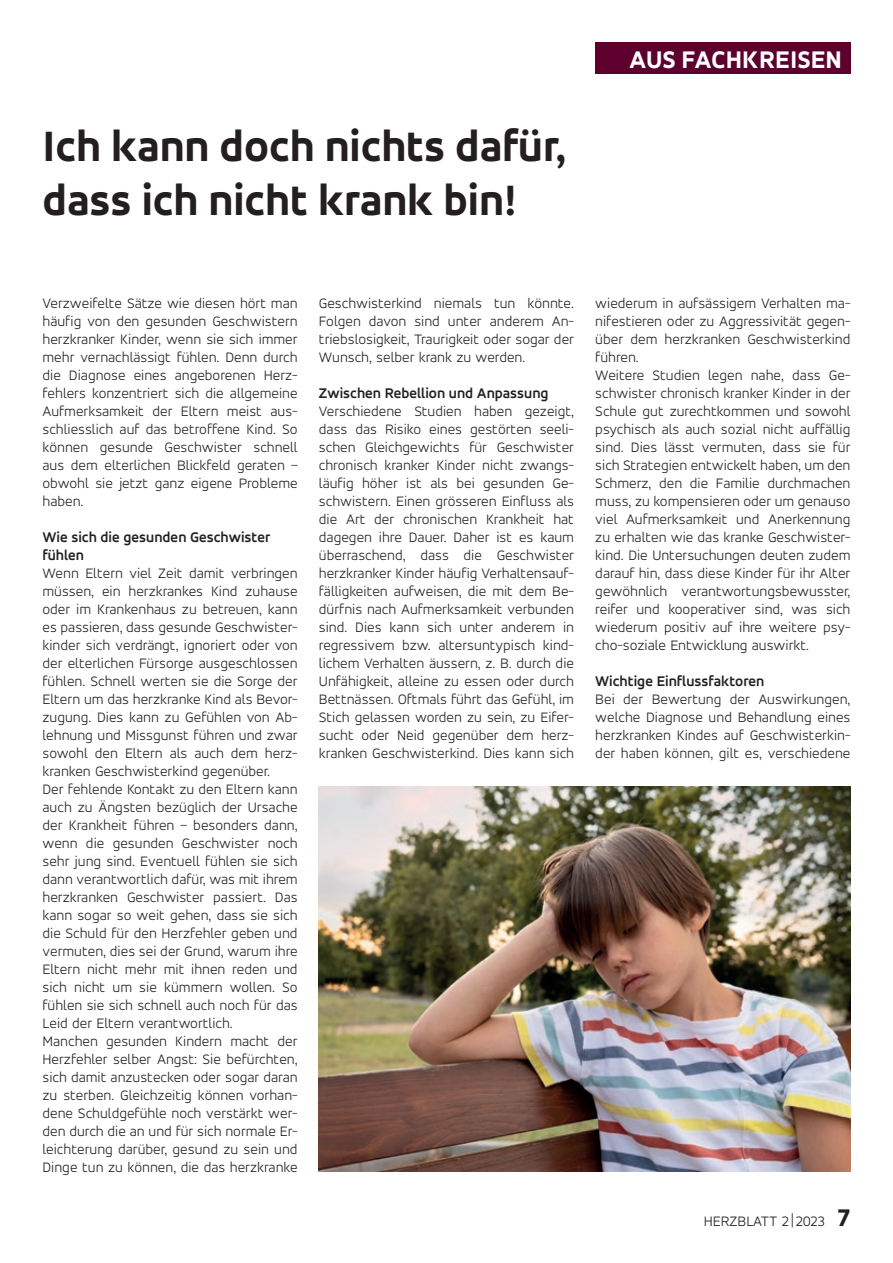
<style>
.page{position:relative;width:893px;height:1263px;background:#fff}
.page>*{position:absolute;margin:0;border:0;box-sizing:border-box;transform-origin:0 0}
.t1{font:800 45px/54px "Accord Alternate";color:#231f20}
.t2{font:800 25.5px "Accord Alternate";color:#fff}
.t3{font:300 15px/18px "Accord Alternate";color:#231f20;text-align:justify}
.t4{font:700 15px/18px "Accord Alternate";color:#231f20}
.s1{font-weight:800;font-size:25.5px}
</style>
<div class="page">
<div style="left:595px;top:43px;width:255px;height:31px;background:#5d002e"></div>
<img style="left:319px;top:787px;width:531px;height:385px">
<h1 class="t1" style="left:43px;top:119px;width:526px">Ich kann doch nichts dafür, dass ich nicht krank bin!</h1>
<h2 class="t2" style="left:629px;top:44px;width:214px">AUS FACHKREISEN</h2>
<p class="t3" style="left:43px;top:293px;width:257px">Verzweifelte Sätze wie diesen hört man häufig von den gesunden Geschwistern herzkranker Kinder, wenn sie sich immer mehr vernachlässigt fühlen. Denn durch die Diagnose eines angeborenen Herz&shy;fehlers konzentriert sich die allgemeine Aufmerksamkeit der Eltern meist aus&shy;schliesslich auf das betroffene Kind. So können gesunde Geschwister schnell aus dem elterlichen Blickfeld geraten – obwohl sie jetzt ganz eigene Probleme haben.</p>
<p class="t4" style="left:43px;top:527px;width:230px">Wie sich die gesunden Geschwister fühlen</p>
<p class="t3" style="left:43px;top:563px;width:257px;text-align:left">Wenn Eltern viel Zeit damit verbringen müssen, ein herzkrankes Kind zuhause oder im Krankenhaus zu betreuen, kann es passieren, dass gesunde Geschwister&shy;kinder sich verdrängt, ignoriert oder von der elterlichen Fürsorge ausgeschlossen fühlen. Schnell werten sie die Sorge der Eltern um das herzkranke Kind als Bevor&shy;zugung. Dies kann zu Gefühlen von Ab&shy;lehnung und Missgunst führen und zwar sowohl den Eltern als auch dem herz&shy;kranken Geschwisterkind gegenüber.<br>Der fehlende Kontakt zu den Eltern kann auch zu Ängsten bezüglich der Ursache der Krankheit führen – besonders dann, wenn die gesunden Geschwister noch sehr jung sind. Eventuell fühlen sie sich dann verantwortlich dafür, was mit ihrem herzkranken Geschwister passiert. Das kann sogar so weit gehen, dass sie sich die Schuld für den Herzfehler geben und vermuten, dies sei der Grund, warum ihre Eltern nicht mehr mit ihnen reden und sich nicht um sie kümmern wollen. So fühlen sie sich schnell auch noch für das Leid der Eltern verantwortlich.<br>Manchen gesunden Kindern macht der Herzfehler selber Angst: Sie befürchten, sich damit anzustecken oder sogar daran zu sterben. Gleichzeitig können vorhan&shy;dene Schuldgefühle noch verstärkt wer&shy;den durch die an und für sich normale Er&shy;leichterung darüber, gesund zu sein und Dinge tun zu können, die das herzkranke</p>
<p class="t3" style="left:319px;top:293px;width:257px">Geschwisterkind niemals tun könnte.<br>Folgen davon sind unter anderem An&shy;triebslosigkeit, Traurigkeit oder sogar der Wunsch, selber krank zu werden.</p>
<p class="t4" style="left:319px;top:383px;width:231px">Zwischen Rebellion und Anpassung</p>
<p class="t3" style="left:319px;top:401px;width:257px">Verschiedene Studien haben gezeigt, dass das Risiko eines gestörten seeli&shy;schen Gleichgewichts für Geschwister chronisch kranker Kinder nicht zwangs&shy;läufig höher ist als bei gesunden Ge&shy;schwistern. Einen grösseren Einfluss als die Art der chronischen Krankheit hat dagegen ihre Dauer. Daher ist es kaum überraschend, dass die Geschwister herzkranker Kinder häufig Verhaltensauf&shy;fälligkeiten aufweisen, die mit dem Be&shy;dürfnis nach Aufmerksamkeit verbunden sind. Dies kann sich unter anderem in regressivem bzw. altersuntypisch kind&shy;lichem Verhalten äussern, z. B. durch die Unfähigkeit, alleine zu essen oder durch Bettnässen. Oftmals führt das Gefühl, im Stich gelassen worden zu sein, zu Eifer&shy;sucht oder Neid gegenüber dem herz&shy;kranken Geschwisterkind. Dies kann sich</p>
<p class="t3" style="left:595px;top:293px;width:257px;text-align:left">wiederum in aufsässigem Verhalten ma&shy;nifestieren oder zu Aggressivität gegen&shy;über dem herzkranken Geschwisterkind führen.<br>Weitere Studien legen nahe, dass Ge&shy;schwister chronisch kranker Kinder in der Schule gut zurechtkommen und sowohl psychisch als auch sozial nicht auffällig sind. Dies lässt vermuten, dass sie für sich Strategien entwickelt haben, um den Schmerz, den die Familie durchmachen muss, zu kompensieren oder um genauso viel Aufmerksamkeit und Anerkennung zu erhalten wie das kranke Geschwister&shy;kind. Die Untersuchungen deuten zudem darauf hin, dass diese Kinder für ihr Alter gewöhnlich verantwortungsbewusster, reifer und kooperativer sind, was sich wiederum positiv auf ihre weitere psy&shy;cho-soziale Entwicklung auswirkt.</p>
<p class="t4" style="left:595px;top:671px;width:171px">Wichtige Einflussfaktoren</p>
<p class="t3" style="left:595px;top:689px;width:257px">Bei der Bewertung der Auswirkungen, welche Diagnose und Behandlung eines herzkranken Kindes auf Geschwisterkin&shy;der haben können, gilt es, verschiedene</p>
<p class="t3" style="left:704px;top:1211px;width:148px">HERZBLATT 2 | 2023 <span class="s1">7</span></p>
</div>
